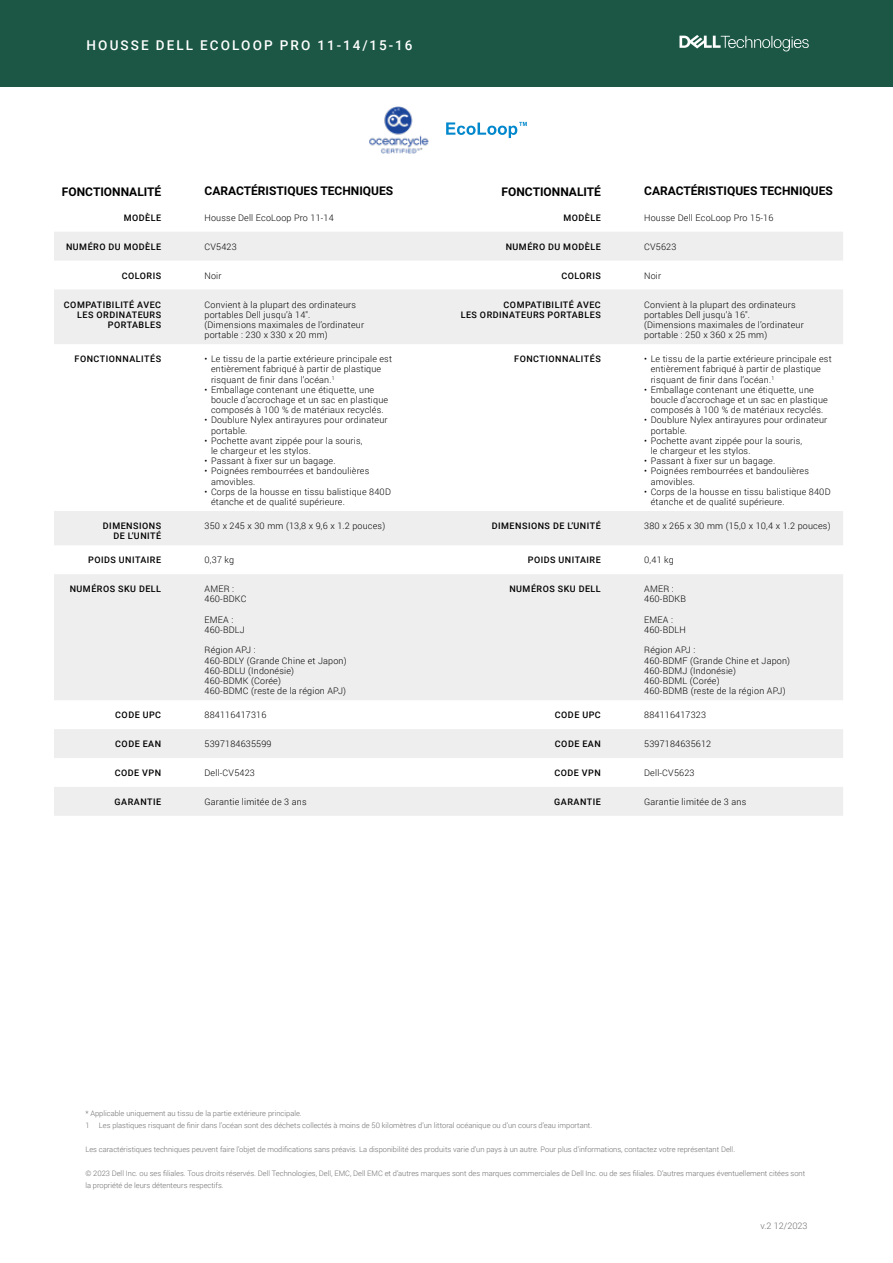
<style>
.page{position:relative;width:893px;height:1263px;background:#fff}
.page>*{position:absolute;margin:0;border:0;box-sizing:border-box;transform-origin:0 0}
.t1{font:500 13.5px "Roboto";letter-spacing:.155em;color:#fff}
.t2{font:700 12px "Roboto";color:#000}
.t3{font:300 9px/10.2px "Roboto";letter-spacing:.02em;color:#000}
.t4{font:500 9px/10.2px "Roboto";letter-spacing:.055em;color:#000;text-align:right}
.t5{font:300 9px "Roboto";color:#6e6e6e}
.t6{font:300 7.5px/12px "Roboto";color:#6e6e6e}
.t7{font:300 6.15px "Roboto";color:#6e6e6e}
</style>
<div class="page">
<svg style="left:54px;top:232px;width:789px;height:468px;fill:#eee"></svg>
<svg style="left:54px;top:729px;width:789px;height:87px;fill:#eee"></svg>
<div style="left:0;top:0;width:893px;height:86px;background:#1b5744"></div>
<svg style="left:679px;top:35px;width:130px;height:16px"></svg>
<svg style="left:446px;top:122px;width:81px;height:16px"></svg>
<img style="left:369px;top:106px;width:60px;height:48px">
<h1 class="t1" style="left:87px;top:36px;width:327px">HOUSSE DELL ECOLOOP PRO 11-14/15-16</h1>
<p class="t7" style="left:420px;top:146px;width:4px">*</p>
<h2 class="t2" style="left:62px;top:183px;width:101px">FONCTIONNALITÉ</h2>
<h2 class="t2" style="left:205px;top:183px;width:190px">CARACTÉRISTIQUES TECHNIQUES</h2>
<h2 class="t2" style="left:502px;top:183px;width:101px">FONCTIONNALITÉ</h2>
<h2 class="t2" style="left:644px;top:183px;width:190px">CARACTÉRISTIQUES TECHNIQUES</h2>
<p class="t4" style="left:124px;top:212px;width:39px">MODÈLE</p>
<p class="t3" style="left:205px;top:212px;width:131px">Housse Dell EcoLoop Pro 11-14</p>
<p class="t4" style="left:563px;top:212px;width:39px">MODÈLE</p>
<p class="t3" style="left:644px;top:212px;width:131px">Housse Dell EcoLoop Pro 15-16</p>
<p class="t4" style="left:66px;top:241px;width:97px">NUMÉRO DU MODÈLE</p>
<p class="t3" style="left:205px;top:241px;width:34px">CV5423</p>
<p class="t4" style="left:506px;top:241px;width:97px">NUMÉRO DU MODÈLE</p>
<p class="t3" style="left:644px;top:241px;width:34px">CV5623</p>
<p class="t4" style="left:122px;top:270px;width:41px">COLORIS</p>
<p class="t3" style="left:205px;top:270px;width:19px">Noir</p>
<p class="t4" style="left:561px;top:270px;width:41px">COLORIS</p>
<p class="t3" style="left:644px;top:270px;width:19px">Noir</p>
<p class="t4" style="left:64px;top:299px;width:99px">COMPATIBILITÉ AVEC<br>LES ORDINATEURS<br>PORTABLES</p>
<p class="t3" style="left:205px;top:299px;width:161px">Convient à la plupart des ordinateurs portables Dell jusqu’à 14".<br>(Dimensions maximales de l’ordinateur portable : 230 x 330 x 20 mm)</p>
<p class="t4" style="left:461px;top:299px;width:142px">COMPATIBILITÉ AVEC<br>LES ORDINATEURS PORTABLES</p>
<p class="t3" style="left:644px;top:299px;width:161px">Convient à la plupart des ordinateurs portables Dell jusqu’à 16".<br>(Dimensions maximales de l’ordinateur portable : 250 x 360 x 25 mm)</p>
<p class="t4" style="left:75px;top:353px;width:88px">FONCTIONNALITÉS</p>
<p class="t3" style="left:211px;top:354px;width:183px;text-indent:-6px">• Le tissu de la partie extérieure principale est entièrement fabriqué à partir de plastique risquant de finir dans l’océan.<sup>1</sup></p>
<p class="t3" style="left:211px;top:384px;width:179px;text-indent:-6px">• Emballage contenant une étiquette, une boucle d’accrochage et un sac en plastique composés à 100 % de matériaux recyclés.</p>
<p class="t3" style="left:211px;top:415px;width:178px;text-indent:-6px">• Doublure Nylex antirayures pour ordinateur portable.</p>
<p class="t3" style="left:211px;top:435px;width:153px;text-indent:-6px">• Pochette avant zippée pour la souris, le chargeur et les stylos.</p>
<p class="t3" style="left:205px;top:456px;width:133px">• Passant à fixer sur un bagage.</p>
<p class="t3" style="left:211px;top:466px;width:160px;text-indent:-6px">• Poignées rembourrées et bandoulières amovibles.</p>
<p class="t3" style="left:211px;top:486px;width:181px;text-indent:-6px">• Corps de la housse en tissu balistique 840D étanche et de qualité supérieure.</p>
<p class="t4" style="left:514px;top:353px;width:88px">FONCTIONNALITÉS</p>
<p class="t3" style="left:651px;top:354px;width:183px;text-indent:-6px">• Le tissu de la partie extérieure principale est entièrement fabriqué à partir de plastique risquant de finir dans l’océan.<sup>1</sup></p>
<p class="t3" style="left:651px;top:384px;width:179px;text-indent:-6px">• Emballage contenant une étiquette, une boucle d’accrochage et un sac en plastique composés à 100 % de matériaux recyclés.</p>
<p class="t3" style="left:651px;top:415px;width:178px;text-indent:-6px">• Doublure Nylex antirayures pour ordinateur portable.</p>
<p class="t3" style="left:651px;top:435px;width:153px;text-indent:-6px">• Pochette avant zippée pour la souris, le chargeur et les stylos.</p>
<p class="t3" style="left:644px;top:456px;width:133px">• Passant à fixer sur un bagage.</p>
<p class="t3" style="left:651px;top:466px;width:160px;text-indent:-6px">• Poignées rembourrées et bandoulières amovibles.</p>
<p class="t3" style="left:651px;top:486px;width:181px;text-indent:-6px">• Corps de la housse en tissu balistique 840D étanche et de qualité supérieure.</p>
<p class="t4" style="left:103px;top:520px;width:60px">DIMENSIONS<br>DE L’UNITÉ</p>
<p class="t3" style="left:205px;top:520px;width:182px">350 x 245 x 30 mm (13,8 x 9,6 x 1.2 pouces)</p>
<p class="t4" style="left:492px;top:520px;width:110px">DIMENSIONS DE L’UNITÉ</p>
<p class="t3" style="left:644px;top:520px;width:188px">380 x 265 x 30 mm (15,0 x 10,4 x 1.2 pouces)</p>
<p class="t4" style="left:88px;top:555px;width:75px">POIDS UNITAIRE</p>
<p class="t3" style="left:205px;top:555px;width:31px">0,37 kg</p>
<p class="t4" style="left:528px;top:555px;width:75px">POIDS UNITAIRE</p>
<p class="t3" style="left:644px;top:555px;width:31px">0,41 kg</p>
<p class="t4" style="left:70px;top:584px;width:93px">NUMÉROS SKU DELL</p>
<p class="t3" style="left:205px;top:584px;width:43px">AMER :<br>460-BDKC</p>
<p class="t3" style="left:205px;top:614px;width:42px">EMEA :<br>460-BDLJ</p>
<p class="t3" style="left:205px;top:645px;width:144px">Région APJ :<br>460-BDLY (Grande Chine et Japon)<br>460-BDLU (Indonésie)<br>460-BDMK (Corée)<br>460-BDMC (reste de la région APJ)</p>
<p class="t4" style="left:509px;top:584px;width:93px">NUMÉROS SKU DELL</p>
<p class="t3" style="left:644px;top:584px;width:43px">AMER :<br>460-BDKB</p>
<p class="t3" style="left:644px;top:614px;width:43px">EMEA :<br>460-BDLH</p>
<p class="t3" style="left:644px;top:645px;width:147px">Région APJ :<br>460-BDMF (Grande Chine et Japon)<br>460-BDMJ (Indonésie)<br>460-BDML (Corée)<br>460-BDMB (reste de la région APJ)</p>
<p class="t4" style="left:115px;top:710px;width:47px">CODE UPC</p>
<p class="t3" style="left:205px;top:710px;width:63px">884116417316</p>
<p class="t4" style="left:555px;top:710px;width:47px">CODE UPC</p>
<p class="t3" style="left:644px;top:710px;width:63px">884116417323</p>
<p class="t4" style="left:115px;top:738px;width:47px">CODE EAN</p>
<p class="t3" style="left:205px;top:738px;width:68px">5397184635599</p>
<p class="t4" style="left:555px;top:738px;width:47px">CODE EAN</p>
<p class="t3" style="left:644px;top:738px;width:68px">5397184635612</p>
<p class="t4" style="left:115px;top:767px;width:48px">CODE VPN</p>
<p class="t3" style="left:205px;top:767px;width:52px">Dell-CV5423</p>
<p class="t4" style="left:554px;top:767px;width:48px">CODE VPN</p>
<p class="t3" style="left:644px;top:767px;width:52px">Dell-CV5623</p>
<p class="t4" style="left:115px;top:796px;width:48px">GARANTIE</p>
<p class="t3" style="left:205px;top:796px;width:104px">Garantie limitée de 3 ans</p>
<p class="t4" style="left:554px;top:796px;width:48px">GARANTIE</p>
<p class="t3" style="left:644px;top:796px;width:104px">Garantie limitée de 3 ans</p>
<p class="t6" style="left:85px;top:1107px;width:508px">* Applicable uniquement au tissu de la partie extérieure principale.<br>1 Les plastiques risquant de finir dans l’océan sont des déchets collectés à moins de 50 kilomètres d’un littoral océanique ou d’un cours d’eau important.</p>
<p class="t6" style="left:85px;top:1143px;width:651px">Les caractéristiques techniques peuvent faire l’objet de modifications sans préavis. La disponibilité des produits varie d’un pays à un autre. Pour plus d’informations, contactez votre représentant Dell.</p>
<p class="t6" style="left:85px;top:1167px;width:721px">© 2023 Dell Inc. ou ses filiales. Tous droits réservés. Dell Technologies, Dell, EMC, Dell EMC et d’autres marques sont des marques commerciales de Dell Inc. ou de ses filiales. D’autres marques éventuellement citées sont la propriété de leurs détenteurs respectifs.</p>
<p class="t5" style="left:760px;top:1219px;width:49px">v.2 12/2023</p>
</div>
